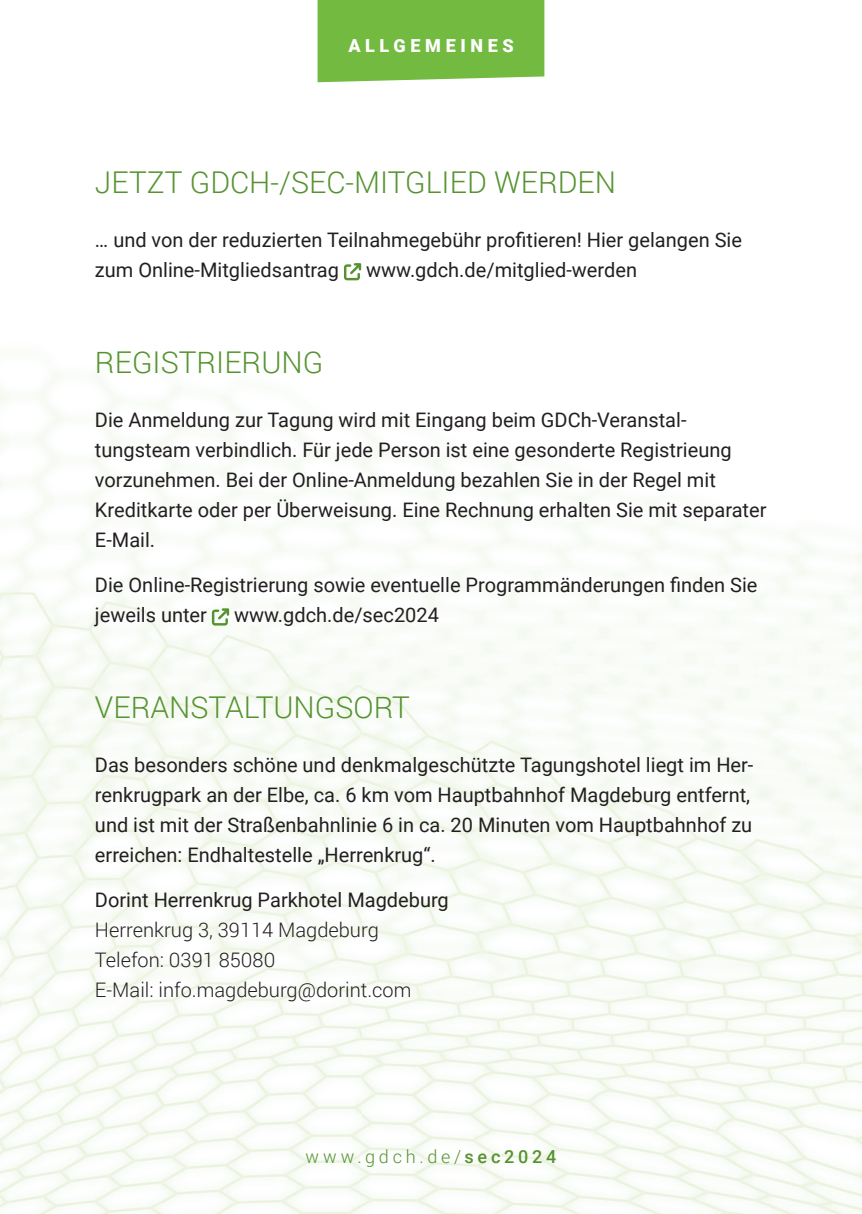
<style>
.page{position:relative;width:862px;height:1214px;background:#fff}
.page>*{position:absolute;margin:0;border:0;box-sizing:border-box;transform-origin:0 0}
.t1{font:300 30px "Roboto";color:#569330}
.t2{font:20px/30px "Roboto";color:#231f20}
.t3{font:300 20px/30px "Roboto";color:#231f20}
.t4{font:300 18px "Roboto";letter-spacing:.205em;color:#569330}
.t5{font:900 18px "Roboto";letter-spacing:.255em;color:#fff}
.s1{font-weight:500}
</style>
<div class="page">
<div style="left:317px;top:0;width:227px;height:82px;background:#72ba40"></div>
<img style="left:791px;top:553px;width:71px;height:660px">
<img style="left:0;top:390px;width:71px;height:823px">
<img style="left:71px;top:1202px;width:720px;height:11px">
<img style="left:10px;top:374px;width:842px;height:828px">
<svg style="left:344px;top:263px;width:17px;height:17px"></svg>
<svg style="left:212px;top:608px;width:17px;height:17px"></svg>
<p class="t5" style="left:348px;top:33px;width:167px">ALLGEMEINES</p>
<h1 class="t1" style="left:95px;top:161px;width:523px">JETZT GDCH-/SEC-MITGLIED WERDEN</h1>
<p class="t2" style="left:95px;top:224px;width:648px">… und von der reduzierten Teilnahmegebühr profitieren! Hier gelangen Sie zum Online-Mitgliedsantrag</p>
<p class="t2" style="left:366px;top:254px;width:272px">www.gdch.de/mitglied-werden</p>
<h1 class="t1" style="left:95px;top:341px;width:230px">REGISTRIERUNG</h1>
<p class="t2" style="left:95px;top:404px;width:673px">Die Anmeldung zur Tagung wird mit Eingang beim GDCh-Veranstal&shy;tungsteam verbind lich. Für jede Person ist eine gesonderte Registrieung vorzunehmen. Bei der Online-Anmeldung bezahlen Sie in der Regel mit Kreditkarte oder per Überweisung. Eine Rechnung erhalten Sie mit separater E-Mail.</p>
<p class="t2" style="left:95px;top:569px;width:664px">Die Online-Registrierung sowie eventuelle Programmänderungen finden Sie jeweils unter</p>
<p class="t2" style="left:234px;top:599px;width:206px">www.gdch.de/sec2024</p>
<h1 class="t1" style="left:95px;top:686px;width:316px">VERANSTALTUNGSORT</h1>
<p class="t2" style="left:95px;top:749px;width:660px">Das besonders schöne und denkmalgeschützte Tagungshotel liegt im Her&shy;renkrugpark an der Elbe, ca. 6 km vom Hauptbahnhof Magdeburg entfernt, und ist mit der Straßenbahnlinie 6 in ca. 20 Minuten vom Hauptbahnhof zu erreichen: Endhaltestelle „Herrenkrug“.</p>
<p class="t2" style="left:95px;top:884px;width:355px">Dorint Herrenkrug Parkhotel Magdeburg</p>
<p class="t3" style="left:95px;top:914px;width:318px">Herrenkrug 3, 39114 Magdeburg<br>Telefon: 0391 85080<br>E-Mail: info.magdeburg@dorint.com</p>
<p class="t4" style="left:305px;top:1143px;width:252px">www.gdch.de/<span class="s1">sec2024</span></p>
</div>
